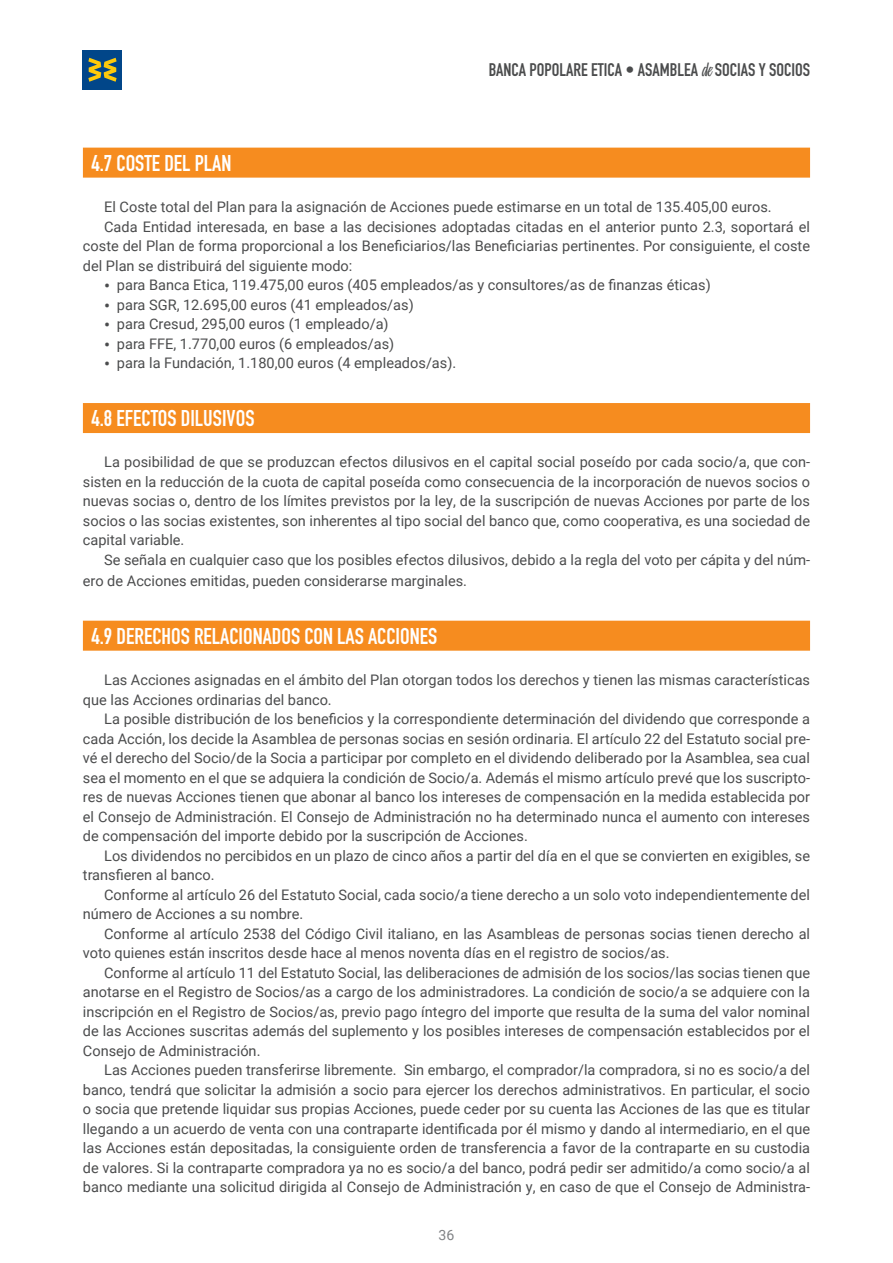
<style>
.page{position:relative;width:893px;height:1263px;background:#fff}
.page>*{position:absolute;margin:0;border:0;box-sizing:border-box;transform-origin:0 0}
.t1{font:22.5px "DIN Engschrift Std";color:#fff}
.t2{font:18px "DIN Engschrift Std";color:#4b4c4d}
.t3{font:14.55px/19.5px "Roboto";color:#4b4c4d}
.t4{font:14.1px "Roboto";color:#808285}
.s1{font-family:"Linotype Gneisenauette";font-weight:300}
.s2{font-size:18px}
</style>
<div class="page">
<div style="left:83px;top:50px;width:39px;height:39px;background:#014689"></div>
<svg style="left:88px;top:58px;width:29px;height:24px"></svg>
<div style="left:83px;top:148px;width:727px;height:30px;background:#f68c1f"></div>
<div style="left:83px;top:403px;width:727px;height:30px;background:#f68c1f"></div>
<div style="left:83px;top:621px;width:727px;height:30px;background:#f68c1f"></div>
<p class="t2" style="left:489px;top:59px;width:323px">BANCA POPOLARE ETICA • ASAMBLEA <span class="s1">de</span> SOCIAS Y SOCIOS</p>
<h1 class="t1" style="left:91px;top:150px;width:142px">4.7 COSTE DEL PLAN</h1>
<p class="t3" style="left:104px;top:197px;width:669px">El Coste total del Plan para la asignación de Acciones puede estimarse en un total de 135.405,00 euros.</p>
<p class="t3" style="left:104px;top:216px;width:707px">Cada Entidad interesada, en base a las decisiones adoptadas citadas en el anterior punto 2.3, soportará el</p>
<p class="t3" style="left:83px;top:236px;width:729px">coste del Plan de forma proporcional a los Beneficiarios/las Beneficiarias pertinentes. Por consiguiente, el coste</p>
<p class="t3" style="left:83px;top:255px;width:271px">del Plan se distribuirá del siguiente modo:</p>
<p class="t3" style="left:104px;top:275px;width:608px"><span class="s2">•</span> para Banca Etica, 119.475,00 euros (405 empleados/as y consultores/as de finanzas éticas)</p>
<p class="t3" style="left:104px;top:294px;width:311px"><span class="s2">•</span> para SGR, 12.695,00 euros (41 empleados/as)</p>
<p class="t3" style="left:104px;top:314px;width:286px"><span class="s2">•</span> para Cresud, 295,00 euros (1 empleado/a)</p>
<p class="t3" style="left:104px;top:333px;width:292px"><span class="s2">•</span> para FFE, 1.770,00 euros (6 empleados/as)</p>
<p class="t3" style="left:104px;top:353px;width:354px"><span class="s2">•</span> para la Fundación, 1.180,00 euros (4 empleados/as).</p>
<h1 class="t1" style="left:91px;top:405px;width:165px">4.8 EFECTOS DILUSIVOS</h1>
<p class="t3" style="left:83px;top:452px;width:729px;text-align:justify;text-indent:21px">La posibilidad de que se produzcan efectos dilusivos en el capital social poseído por cada socio/a, que con&shy;sisten en la reducción de la cuota de capital poseída como consecuencia de la incorporación de nuevos socios o nuevas socias o, dentro de los límites previstos por la ley, de la suscripción de nuevas Acciones por parte de los socios o las socias existentes, son inherentes al tipo social del banco que, como cooperativa, es una sociedad de capital variable.</p>
<p class="t3" style="left:83px;top:549px;width:729px;line-height:20.7px;text-indent:21px">Se señala en cualquier caso que los posibles efectos dilusivos, debido a la regla del voto per cápita y del núm&shy;ero de Acciones emitidas, pueden considerarse marginales.</p>
<h1 class="t1" style="left:91px;top:623px;width:347px">4.9 DERECHOS RELACIONADOS CON LAS ACCIONES</h1>
<p class="t3" style="left:83px;top:670px;width:729px;text-indent:21px">Las Acciones asignadas en el ámbito del Plan otorgan todos los derechos y tienen las mismas características que las Acciones ordinarias del banco.</p>
<p class="t3" style="left:83px;top:709px;width:729px;text-align:justify;text-indent:21px">La posible distribución de los beneficios y la correspondiente determinación del dividendo que corresponde a cada Acción, los decide la Asamblea de personas socias en sesión ordinaria. El artículo 22 del Estatuto social pre&shy;vé el derecho del Socio/de la Socia a participar por completo en el dividendo deliberado por la Asamblea, sea cual sea el momento en el que se adquiera la condición de Socio/a. Además el mismo artículo prevé que los suscripto&shy;res de nuevas Acciones tienen que abonar al banco los intereses de compensación en la medida establecida por el Consejo de Administración. El Consejo de Administración no ha determinado nunca el aumento con intereses de compensación del importe debido por la suscripción de Acciones.</p>
<p class="t3" style="left:83px;top:845px;width:729px;text-indent:21px">Los dividendos no percibidos en un plazo de cinco años a partir del día en el que se convierten en exigibles, se transfieren al banco.</p>
<p class="t3" style="left:83px;top:884px;width:729px;text-indent:21px">Conforme al artículo 26 del Estatuto Social, cada socio/a tiene derecho a un solo voto independientemente del número de Acciones a su nombre.</p>
<p class="t3" style="left:83px;top:923px;width:729px;text-indent:21px">Conforme al artículo 2538 del Código Civil italiano, en las Asambleas de personas socias tienen derecho al voto quienes están inscritos desde hace al menos noventa días en el registro de socios/as.</p>
<p class="t3" style="left:83px;top:962px;width:729px;text-align:justify;text-indent:21px">Conforme al artículo 11 del Estatuto Social, las deliberaciones de admisión de los socios/las socias tienen que anotarse en el Registro de Socios/as a cargo de los administradores. La condición de socio/a se adquiere con la inscripción en el Registro de Socios/as, previo pago íntegro del importe que resulta de la suma del valor nominal de las Acciones suscritas además del suplemento y los posibles intereses de compensación establecidos por el Consejo de Administración.</p>
<p class="t3" style="left:83px;top:1059px;width:729px;text-align:justify;text-indent:21px">Las Acciones pueden transferirse libremente. Sin embargo, el comprador/la compradora, si no es socio/a del banco, tendrá que solicitar la admisión a socio para ejercer los derechos administrativos. En particular, el socio o socia que pretende liquidar sus propias Acciones, puede ceder por su cuenta las Acciones de las que es titular llegando a un acuerdo de venta con una contraparte identificada por él mismo y dando al intermediario, en el que las Acciones están depositadas, la consiguiente orden de transferencia a favor de la contraparte en su custodia de valores. Si la contraparte compradora ya no es socio/a del banco, podrá pedir ser admitido/a como socio/a al banco mediante una solicitud dirigida al Consejo de Administración y, en caso de que el Consejo de Administra-</p>
<p class="t4" style="left:439px;top:1224px;width:17px">36</p>
</div>
